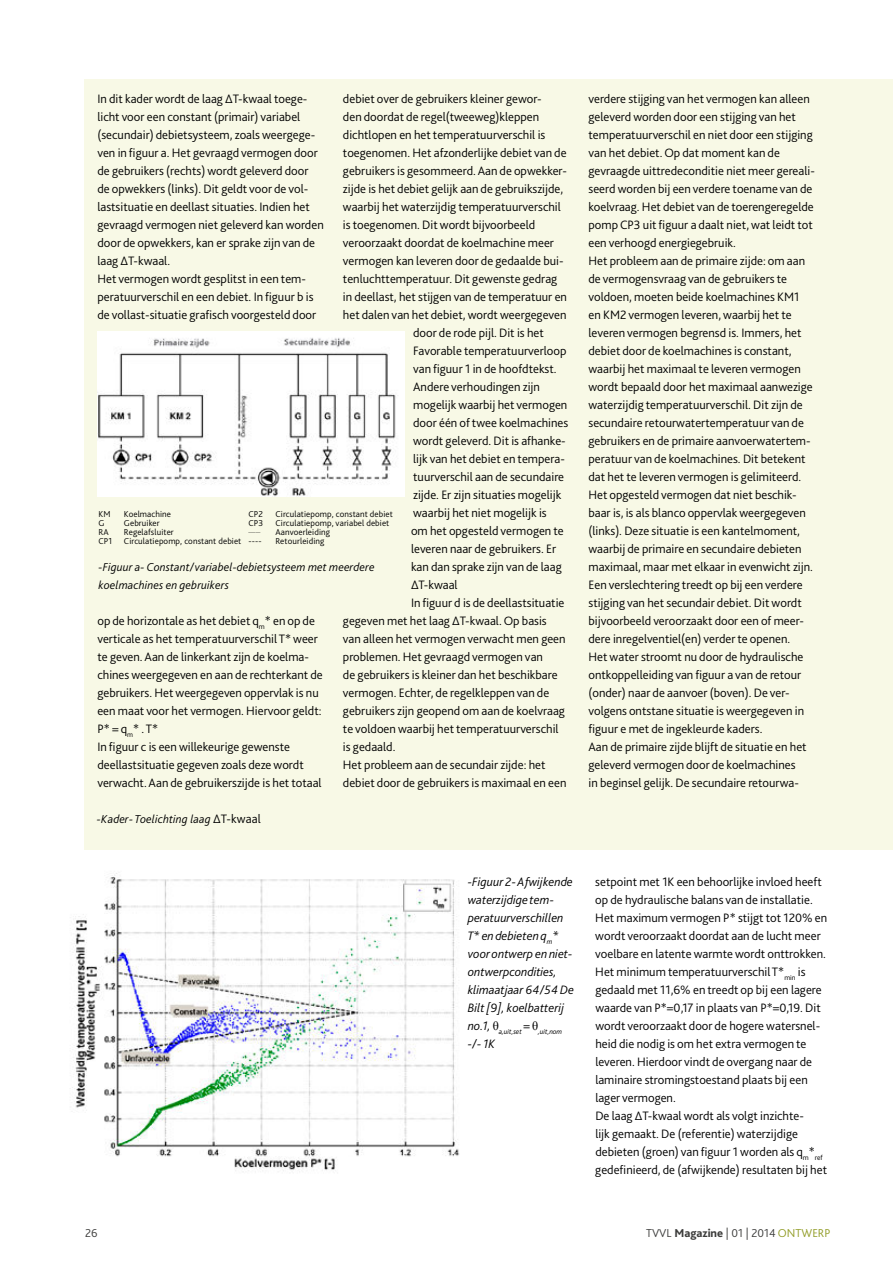
<style>
.page{position:relative;width:893px;height:1263px;background:#fff}
.page>*{position:absolute;margin:0;border:0;box-sizing:border-box;transform-origin:0 0}
.t1{font:300 12.75px/18px "Bliss 2";color:#000}
.t2{font:italic 300 12.75px/18px "Bliss 2";color:#000}
.t3{font:italic 300 12px/18px "Bliss 2";letter-spacing:.01em;color:#000}
.t4{font:300 12px "Bliss 2";color:#3c3c3b}
.t5{font:300 9px "Bliss 2";letter-spacing:.01em;color:#000}
.t6{font:italic 300 7.35px "Bliss 2";color:#000}
.t7{font:300 5.25px "Bliss 2";color:#000}
.s1{font-style:normal;font-size:12.75px}
.s2{font-weight:800}
.s3{color:#919c26}
</style>
<div class="page">
<div style="left:85px;top:79px;width:808px;height:771px;background:#f8f9e6"></div>
<img style="left:98px;top:331px;width:307px;height:166px">
<img style="left:72px;top:873px;width:387px;height:298px">
<p class="t1" style="left:97px;top:91px;width:228px">In dit kader wordt de laag ∆T-kwaal toege&shy;licht voor een constant (primair) variabel (secundair) debietsysteem, zoals weergege&shy;ven in figuur a. Het gevraagd vermogen door de gebruikers (rechts) wordt geleverd door de opwekkers (links). Dit geldt voor de vol&shy;lastsituatie en deellast situaties. Indien het gevraagd vermogen niet geleverd kan worden door de opwekkers, kan er sprake zijn van de laag ∆T-kwaal.<br>Het vermogen wordt gesplitst in een tem&shy;peratuurverschil en een debiet. In figuur b is de vollast-situatie grafisch voorgesteld door</p>
<p class="t1" style="left:343px;top:91px;width:200px">debiet over de gebruikers kleiner gewor-</p>
<p class="t1" style="left:343px;top:109px;width:198px">den doordat de regel(tweeweg)kleppen</p>
<p class="t1" style="left:343px;top:127px;width:204px">dichtlopen en het temperatuurverschil is</p>
<p class="t1" style="left:343px;top:145px;width:225px">toegenomen. Het afzonderlijke debiet van de</p>
<p class="t1" style="left:343px;top:163px;width:225px">gebruikers is gesommeerd. Aan de opwekker-</p>
<p class="t1" style="left:343px;top:181px;width:222px">zijde is het debiet gelijk aan de gebruikszijde,</p>
<p class="t1" style="left:343px;top:199px;width:219px">waarbij het waterzijdig temperatuurverschil</p>
<p class="t1" style="left:343px;top:217px;width:194px">is toegenomen. Dit wordt bijvoorbeeld</p>
<p class="t1" style="left:343px;top:235px;width:213px">veroorzaakt doordat de koelmachine meer</p>
<p class="t1" style="left:343px;top:253px;width:222px">vermogen kan leveren door de gedaalde bui-</p>
<p class="t1" style="left:343px;top:271px;width:216px">tenluchttemperatuur. Dit gewenste gedrag</p>
<p class="t1" style="left:343px;top:289px;width:226px">in deellast, het stijgen van de temperatuur en</p>
<p class="t1" style="left:343px;top:307px;width:225px">het dalen van het debiet, wordt weergegeven</p>
<p class="t1" style="left:413px;top:325px;width:132px">door de rode pijl. Dit is het</p>
<p class="t1" style="left:413px;top:343px;width:155px">Favorable temperatuurverloop</p>
<p class="t1" style="left:413px;top:361px;width:145px">van figuur 1 in de hoofdtekst.</p>
<p class="t1" style="left:413px;top:379px;width:128px">Andere verhoudingen zijn</p>
<p class="t1" style="left:413px;top:397px;width:156px">mogelijk waarbij het vermogen</p>
<p class="t1" style="left:413px;top:415px;width:157px">door één of twee koelmachines</p>
<p class="t1" style="left:413px;top:433px;width:154px">wordt geleverd. Dit is afhanke-</p>
<p class="t1" style="left:413px;top:451px;width:153px">lijk van het debiet en tempera-</p>
<p class="t1" style="left:413px;top:469px;width:152px">tuurverschil aan de secundaire</p>
<p class="t1" style="left:413px;top:487px;width:150px">zijde. Er zijn situaties mogelijk</p>
<p class="t1" style="left:413px;top:505px;width:135px">waarbij het niet mogelijk is</p>
<p class="t1" style="left:411px;top:523px;width:154px">om het opgesteld vermogen te</p>
<p class="t1" style="left:411px;top:541px;width:147px">leveren naar de gebruikers. Er</p>
<p class="t1" style="left:411px;top:559px;width:152px">kan dan sprake zijn van de laag</p>
<p class="t1" style="left:411px;top:577px;width:48px">∆T-kwaal</p>
<p class="t1" style="left:411px;top:595px;width:155px">In figuur d is de deellastsituatie</p>
<p class="t1" style="left:343px;top:613px;width:205px">gegeven met het laag ∆T-kwaal. Op basis</p>
<p class="t1" style="left:343px;top:631px;width:224px">van alleen het vermogen verwacht men geen</p>
<p class="t1" style="left:343px;top:649px;width:202px">problemen. Het gevraagd vermogen van</p>
<p class="t1" style="left:343px;top:667px;width:216px">de gebruikers is kleiner dan het beschikbare</p>
<p class="t1" style="left:343px;top:685px;width:208px">vermogen. Echter, de regelkleppen van de</p>
<p class="t1" style="left:343px;top:703px;width:223px">gebruikers zijn geopend om aan de koelvraag</p>
<p class="t1" style="left:343px;top:721px;width:217px">te voldoen waarbij het temperatuurverschil</p>
<p class="t1" style="left:343px;top:739px;width:54px">is gedaald.</p>
<p class="t1" style="left:343px;top:757px;width:204px">Het probleem aan de secundair zijde: het</p>
<p class="t1" style="left:343px;top:775px;width:225px">debiet door de gebruikers is maximaal en een</p>
<p class="t5" style="left:98px;top:510px;width:14px">KM</p>
<p class="t5" style="left:124px;top:510px;width:49px">Koelmachine</p>
<p class="t5" style="left:248px;top:510px;width:16px">CP2</p>
<p class="t5" style="left:275px;top:510px;width:119px">Circulatiepomp, constant debiet</p>
<p class="t5" style="left:98px;top:519px;width:8px">G</p>
<p class="t5" style="left:124px;top:519px;width:37px">Gebruiker</p>
<p class="t5" style="left:248px;top:519px;width:16px">CP3</p>
<p class="t5" style="left:275px;top:519px;width:115px">Circulatiepomp, variabel debiet</p>
<p class="t5" style="left:98px;top:528px;width:12px">RA</p>
<p class="t5" style="left:124px;top:528px;width:51px">Regelafsluiter</p>
<p class="t7" style="left:248px;top:528px;width:13px">_____</p>
<p class="t5" style="left:275px;top:528px;width:56px">Aanvoerleiding</p>
<p class="t5" style="left:98px;top:537px;width:15px">CP1</p>
<p class="t5" style="left:124px;top:537px;width:139px">Circulatiepomp, constant debiet ----</p>
<p class="t5" style="left:275px;top:537px;width:50px">Retourleiding</p>
<p class="t3" style="left:98px;top:559px;width:278px">-Figuur a- Constant/variabel-debietsysteem met meerdere koelmachines en gebruikers</p>
<p class="t1" style="left:97px;top:613px;width:227px">op de horizontale as het debiet q<sub>m</sub>* en op de verticale as het temperatuurverschil T* weer te geven. Aan de linkerkant zijn de koelma&shy;chines weergegeven en aan de rechterkant de gebruikers. Het weergegeven oppervlak is nu een maat voor het vermogen. Hiervoor geldt:<br>P* = q<sub>m</sub>* . T*<br>In figuur c is een willekeurige gewenste deellastsituatie gegeven zoals deze wordt verwacht. Aan de gebruikerszijde is het totaal</p>
<p class="t3" style="left:97px;top:811px;width:165px">-Kader- Toelichting laag <span class="s1">∆T-kwaal</span></p>
<p class="t1" style="left:588px;top:91px;width:228px">verdere stijging van het vermogen kan alleen geleverd worden door een stijging van het temperatuurverschil en niet door een stijging van het debiet. Op dat moment kan de gevraagde uittredeconditie niet meer gereali&shy;seerd worden bij een verdere toename van de koelvraag. Het debiet van de toerengeregelde pomp CP3 uit figuur a daalt niet, wat leidt tot een verhoogd energiegebruik.<br>Het probleem aan de primaire zijde: om aan de vermogensvraag van de gebruikers te voldoen, moeten beide koelmachines KM1 en KM2 vermogen leveren, waarbij het te leveren vermogen begrensd is. Immers, het debiet door de koelmachines is constant, waarbij het maximaal te leveren vermogen wordt bepaald door het maximaal aanwezige waterzijdig temperatuurverschil. Dit zijn de secundaire retourwatertemperatuur van de gebruikers en de primaire aanvoerwatertem&shy;peratuur van de koelmachines. Dit betekent dat het te leveren vermogen is gelimiteerd.<br>Het opgesteld vermogen dat niet beschik&shy;baar is, is als blanco oppervlak weergegeven (links). Deze situatie is een kantelmoment, waarbij de primaire en secundaire debieten maximaal, maar met elkaar in evenwicht zijn.<br>Een verslechtering treedt op bij een verdere stijging van het secundair debiet. Dit wordt bijvoorbeeld veroorzaakt door een of meer&shy;dere inregelventiel(en) verder te openen.<br>Het water stroomt nu door de hydraulische ontkoppelleiding van figuur a van de retour (onder) naar de aanvoer (boven). De ver&shy;volgens ontstane situatie is weergegeven in figuur e met de ingekleurde kaders.<br>Aan de primaire zijde blijft de situatie en het geleverd vermogen door de koelmachines<br>in beginsel gelijk. De secundaire retourwa-</p>
<p class="t2" style="left:468px;top:874px;width:108px">-Figuur 2- Afwijkende waterzijdige tem&shy;peratuurverschillen<br>T* en debieten q<sub>m</sub>* voor ontwerp en niet&shy;ontwerpcondities, klimaatjaar 64/54 De<br>Bilt [9], koelbatterij</p>
<p class="t6" style="left:468px;top:1029px;width:96px"><sup>no.1,</sup> <sup>θ</sup>a,uit,set <sup>=</sup> <sup>θ</sup>,uit,nom</p>
<p class="t2" style="left:468px;top:1036px;width:29px">-/- 1K</p>
<p class="t1" style="left:595px;top:874px;width:233px">setpoint met 1K een behoorlijke invloed heeft op de hydraulische balans van de installatie.<br>Het maximum vermogen P* stijgt tot 120% en wordt veroorzaakt doordat aan de lucht meer voelbare en latente warmte wordt onttrokken.<br>Het minimum temperatuurverschil T*<sub>min</sub> is gedaald met 11,6% en treedt op bij een lagere waarde van P*=0,17 in plaats van P*=0,19. Dit wordt veroorzaakt door de hogere watersnel&shy;heid die nodig is om het extra vermogen te leveren. Hierdoor vindt de overgang naar de laminaire stromingstoestand plaats bij een lager vermogen.<br>De laag ∆T-kwaal wordt als volgt inzichte-<br>lijk gemaakt. De (referentie) waterzijdige debieten (groen) van figuur 1 worden als q<sub>m</sub>*<sub>ref </sub>gedefinieerd, de (afwijkende) resultaten bij het</p>
<p class="t4" style="left:85px;top:1228px;width:14px">26</p>
<p class="t4" style="left:646px;top:1228px;width:186px">TVVL <span class="s2">Magazine</span> | 01 | 2014 <span class="s3">ONTWERP</span></p>
</div>
